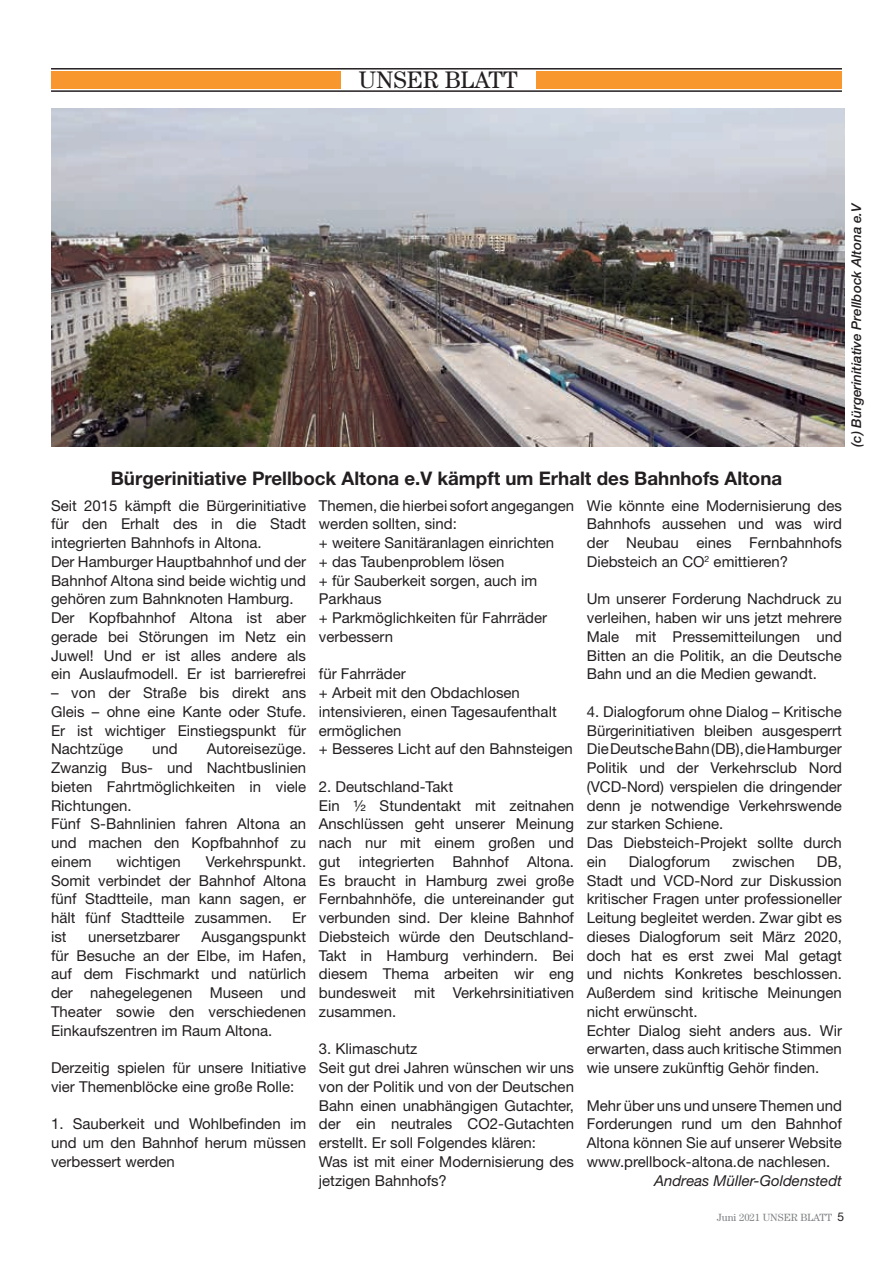
<style>
.page{position:relative;width:893px;height:1263px;background:#fff}
.page>*{position:absolute;margin:0;border:0;box-sizing:border-box;transform-origin:0 0}
.t1{font:24px "Century Std";color:#231f20}
.t2{font:700 18.75px "Helvetica Neue LT Std";color:#231f20}
.t3{font:15px/18.8px "Helvetica Neue LT Std";color:#231f20}
.t4{font:italic 15px "Helvetica Neue LT Std";color:#231f20}
.t5{font:italic 500 13.5px "Helvetica Neue LT Std";color:#231f20}
.t6{font:10.5px "Century Std";color:#808285}
.s1{font-family:"Helvetica Neue LT Std";font-size:12px;color:#231f20}
</style>
<div class="page">
<div style="left:51px;top:72px;width:791px;height:17px;background:#f7972d"></div>
<hr style="left:51px;top:68px;width:791px;height:2px;background:#231f20">
<hr style="left:51px;top:90px;width:791px;height:2px;background:#231f20">
<div style="left:341px;top:71px;width:195px;height:19px;background:#fff"></div>
<img style="left:51px;top:108px;width:793px;height:339px">
<h1 class="t1" style="left:359px;top:65px;width:160px">UNSER BLATT</h1>
<p class="t5" style="left:848px;top:447px;width:246px;rotate:-90deg">(c) Bürgerinitiative Prellbock Altona e.V</p>
<p class="t2" style="left:111px;top:467px;width:673px">Bürgerinitiative Prellbock Altona e.V kämpft um Erhalt des Bahnhofs Altona</p>
<p class="t3" style="left:51px;top:496px;width:257px">Seit 2015 kämpft die Bürgerinitiative für den Erhalt des in die Stadt integrierten Bahnhofs in Altona.<br>Der Hamburger Hauptbahnhof und der Bahnhof Altona sind beide wichtig und gehören zum Bahnknoten Hamburg.<br>Der Kopfbahnhof Altona ist aber gerade bei Störungen im Netz ein Juwel! Und er ist alles andere als ein Auslaufmodell. Er ist barrierefrei</p>
<p class="t3" style="left:51px;top:683px;width:257px;text-align:justify">– von der Straße bis direkt ans Gleis – ohne eine Kante oder Stufe.<br>Er ist wichtiger Einstiegspunkt für Nachtzüge</p>
<p class="t3" style="left:319px;top:496px;width:257px">Themen, die hierbei sofort angegangen werden sollten, sind:<br>+ weitere Sanitäranlagen einrichten<br>+ das Taubenproblem lösen<br>+ für Sauberkeit sorgen, auch im<br>Parkhaus<br>+ Parkmöglichkeiten für Fahrräder verbessern</p>
<p class="t3" style="left:319px;top:664px;width:256px">für Fahrräder<br>+ Arbeit mit den Obdachlosen intensivieren, einen Tagesaufenthalt ermöglichen<br>+ Besseres Licht auf den Bahnsteigen</p>
<p class="t3" style="left:319px;top:777px;width:257px">2. Deutschland-Takt<br>Ein ½ Stundentakt mit zeitnahen<br>Anschlüssen geht unserer Meinung nach nur mit einem großen und gut integrierten Bahnhof Altona.<br>Es braucht in Hamburg zwei große<br>Fernbahnhöfe, die untereinander gut verbunden sind. Der kleine Bahnhof<br>Diebsteich würde den Deutschland-<br>Takt in Hamburg verhindern. Bei diesem Thema arbeiten wir eng bundesweit mit Verkehrsinitiativen zusammen.</p>
<p class="t3" style="left:319px;top:1039px;width:257px">3. Klimaschutz<br>Seit gut drei Jahren wünschen wir uns von der Politik und von der Deutschen<br>Bahn einen unabhängigen Gutachter, der ein neutrales CO2-Gutachten erstellt. Er soll Folgendes klären:<br>Was ist mit einer Modernisierung des jetzigen Bahnhofs?</p>
<p class="t3" style="left:587px;top:496px;width:257px;text-align:justify">Wie könnte eine Modernisierung des Bahnhofs aussehen und was wird der Neubau eines Fernbahnhofs Diebsteich an CO<sup>2</sup> emittieren?</p>
<p class="t3" style="left:587px;top:589px;width:257px;text-align:justify">Um unserer Forderung Nachdruck zu verleihen, haben wir uns jetzt mehrere Male mit Pressemitteilungen und Bitten an die Politik, an die Deutsche Bahn und an die Medien gewandt.</p>
<p class="t3" style="left:587px;top:702px;width:257px">4. Dialogforum ohne Dialog – Kritische<br>Bürgerinitiativen bleiben ausgesperrt<br>Die Deutsche Bahn (DB), die Hamburger<br>Politik und der Verkehrsclub Nord (VCD-Nord) verspielen die dringender denn je notwendige Verkehrswende zur starken Schiene.<br>Das Diebsteich-Projekt sollte durch ein</p>
<p class="t3" style="left:51px;top:739px;width:257px;text-indent:156px">Autoreisezüge.<br>Zwanzig Bus- und Nachtbuslinien bieten Fahrtmöglichkeiten in viele<br>Richtungen.<br>Fünf S-Bahnlinien fahren Altona an und machen den Kopfbahnhof zu einem</p>
<p class="t3" style="left:152px;top:739px;width:27px">und</p>
<p class="t3" style="left:629px;top:852px;width:83px">Dialogforum</p>
<p class="t3" style="left:733px;top:852px;width:64px">zwischen</p>
<p class="t3" style="left:51px;top:852px;width:257px;text-align:justify;text-indent:155px">Verkehrspunkt.<br>Somit verbindet der Bahnhof Altona fünf Stadtteile, man kann sagen, er hält fünf Stadtteile zusammen.</p>
<p class="t3" style="left:117px;top:852px;width:66px">wichtigen</p>
<p class="t3" style="left:587px;top:852px;width:257px;text-indent:230px">DB,<br>Stadt und VCD-Nord zur Diskussion kritischer Fragen unter professioneller<br>Leitung begleitet werden. Zwar gibt es dieses Dialogforum seit März 2020, doch hat es erst zwei Mal getagt und nichts Konkretes beschlossen.<br>Außerdem sind kritische Meinungen nicht erwünscht.<br>Echter Dialog sieht anders aus. Wir erwarten, dass auch kritische Stimmen wie unsere zukünftig Gehör finden.</p>
<p class="t3" style="left:587px;top:1096px;width:257px;text-align:justify">Mehr über uns und unsere Themen und Forderungen rund um den Bahnhof Altona können Sie auf unserer Website www.prellbock-altona.de nachlesen.</p>
<p class="t4" style="left:654px;top:1171px;width:189px">Andreas Müller-Goldenstedt</p>
<p class="t3" style="left:292px;top:908px;width:16px">Er</p>
<p class="t3" style="left:51px;top:927px;width:257px;text-align:justify;text-indent:150px">Ausgangspunkt für Besuche an der Elbe, im Hafen, auf dem Fischmarkt und natürlich der nahegelegenen Museen und Theater sowie den verschiedenen Einkaufszentren im Raum Altona.</p>
<p class="t3" style="left:51px;top:1058px;width:257px">Derzeitig spielen für unsere Initiative vier Themenblöcke eine große Rolle:</p>
<p class="t3" style="left:51px;top:1114px;width:257px;text-align:justify">1. Sauberkeit und Wohlbefinden im und um den Bahnhof herum müssen verbessert werden</p>
<p class="t3" style="left:51px;top:927px;width:17px">ist</p>
<p class="t3" style="left:88px;top:927px;width:93px">unersetzbarer</p>
<p class="t6" style="left:717px;top:1211px;width:128px">Juni 2021 UNSER BLATT <span class="s1">5</span></p>
</div>
